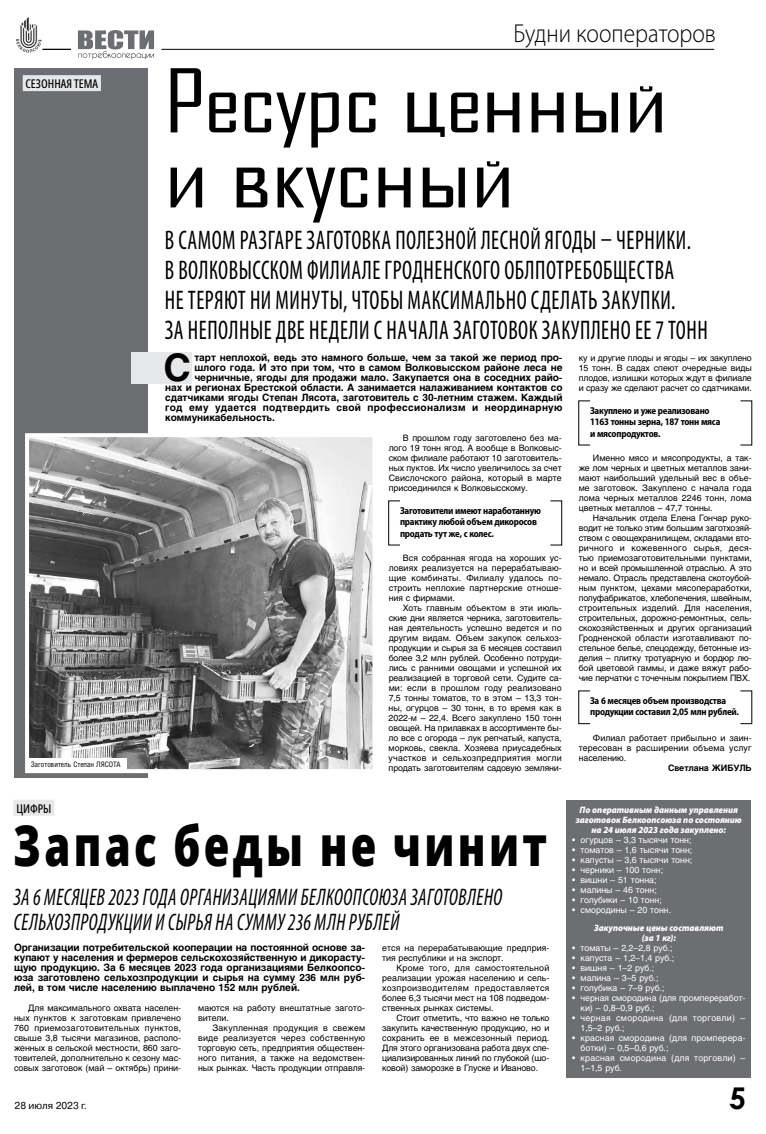
<style>
.page{position:relative;width:766px;height:1134px;background:#fff}
.page>*{position:absolute;margin:0;border:0;box-sizing:border-box;transform-origin:0 0}
.t1{font:84px/75px "Agency FB Cyrillic";color:#000;scale:1.19 1}
.t2{font:800 semi-condensed 56px "Open Sans";letter-spacing:.07em;color:#000;scale:.83 1}
.t3{font:700 37.5px "Helios";color:#000}
.t4{font:700 30px "Century Gothic";color:#000}
.t5{font:condensed 27px/30px "Myriad Pro";letter-spacing:.025em;color:#000;scale:.83 1}
.t6{font:300 26px "Myriad Pro";color:#000;scale:.9 1}
.t7{font:italic condensed 24px/25px "Myriad Pro";letter-spacing:.025em;color:#000;scale:.83 1}
.t8{font:500 12px "Open Sans Condensed";color:#000}
.t9{font:700 10px/10px "Helios";letter-spacing:-.005em;color:#000;text-align:justify}
.t10{font:700 semi-condensed 10px/11.4px "Myriad Pro";letter-spacing:-.025em;color:#000;scale:.95 1}
.t11{font:700 10px "Helios";letter-spacing:.03em;color:#000}
.t12{font:10px "Pragmatica C";color:#000}
.t13{font:italic 900 9.3px/10px "Myriad Pro";letter-spacing:-.01em;color:#fff;text-align:center;scale:.95 1}
.t14{font:8.8px/10px "Helios";letter-spacing:-.005em;color:#000;text-align:justify}
.t15{font:8.8px/10px "Helios";letter-spacing:-.005em;color:#fff}
.t16{font:8.8px/10px "Helios";letter-spacing:.015em;color:#fff}
.t17{font:8.8px/10px "Helios";letter-spacing:.03em;color:#fff}
.t18{font:8.8px/10px "Helios";letter-spacing:.02em;color:#fff}
.t19{font:700 8.8px "Helios";letter-spacing:-.005em;color:#000}
.t20{font:7.5px "Helios Cond";color:#000}
</style>
<div class="page">
<img style="left:16px;top:17px;width:26px;height:35px">
<hr style="left:161px;top:49px;width:553px;height:1px;background:#000">
<svg style="left:43px;top:49px;width:28px;height:1px"></svg>
<svg style="left:78px;top:30px;width:76px;height:29px"></svg>
<div style="left:14px;top:68px;width:134px;height:710px;background:#6d6e71"></div>
<div style="left:23px;top:75px;width:78px;height:16px;background:#e6e7e8"></div>
<img style="left:30px;top:438px;width:341px;height:330px">
<div style="left:25px;top:433px;width:351px;height:340px;border:4px solid #fff"></div>
<div style="left:14px;top:800px;width:40px;height:16px;background:#e6e7e8"></div>
<div style="left:566px;top:800px;width:185px;height:277px;background:#6d6e71"></div>
<div style="left:388px;top:500px;width:174px;height:45px;border:1px solid #000"></div>
<hr style="left:400px;top:500px;width:150px;height:3px;background:#fff">
<hr style="left:400px;top:544px;width:150px;height:3px;background:#fff">
<div style="left:28px;top:758px;width:99px;height:13px;background:#fff"></div>
<div style="left:131px;top:352px;width:61px;height:31px;background:#e6e7e8"></div>
<h3 class="t8" style="left:26px;top:76px;width:74px">СЕЗОННАЯ ТЕМА</h3>
<p class="t20" style="left:31px;top:759px;width:91px">Заготовитель Степан ЛЯСОТА</p>
<h3 class="t6" style="left:513px;top:17px;width:226px">Будни кооператоров</h3>
<h1 class="t1" style="left:164px;top:62px;width:424px">Ресурс ценный и вкусный</h1>
<h3 class="t5" style="left:165px;top:224px;width:655px">В САМОМ РАЗГАРЕ ЗАГОТОВКА ПОЛЕЗНОЙ ЛЕСНОЙ ЯГОДЫ – ЧЕРНИКИ.<br>В ВОЛКОВЫССКОМ ФИЛИАЛЕ ГРОДНЕНСКОГО ОБЛПОТРЕБОБЩЕСТВА<br>НЕ ТЕРЯЮТ НИ МИНУТЫ, ЧТОБЫ МАКСИМАЛЬНО СДЕЛАТЬ ЗАКУПКИ.<br>ЗА НЕПОЛНЫЕ ДВЕ НЕДЕЛИ С НАЧАЛА ЗАГОТОВОК ЗАКУПЛЕНО ЕЕ 7 ТОНН</h3>
<h3 class="t3" style="left:163px;top:346px;width:29px">С</h3>
<p class="t9" style="left:194px;top:353px;width:369px">тарт неплохой, ведь это намного больше, чем за такой же период про-</p>
<p class="t9" style="left:194px;top:363px;width:369px">шлого года. И это при том, что в самом Волковысском районе леса не</p>
<p class="t9" style="left:194px;top:373px;width:369px">черничные, ягоды для продажи мало. Закупается она в соседних райо-</p>
<p class="t9" style="left:165px;top:383px;width:399px">нах и регионах Брестской области. А занимается налаживанием контактов со</p>
<p class="t9" style="left:165px;top:393px;width:399px">сдатчиками ягоды Степан Лясота, заготовитель с 30-летним стажем. Каждый</p>
<p class="t11" style="left:165px;top:402px;width:399px">год ему удается подтвердить свой профессионализм и неординарную</p>
<p class="t9" style="left:165px;top:413px;width:111px">коммуникабельность.</p>
<p class="t14" style="left:388px;top:433px;width:174px;text-indent:14px">В прошлом году заготовлено без ма&shy;лого 19 тонн ягод. А вообще в Волковыс&shy;ском филиале работают 10 заготовитель&shy;ных пуктов. Их число увеличилось за счет Свислочского района, который в марте присоединился к Волковысскому.</p>
<p class="t10" style="left:400px;top:505px;width:150px">Заготовители имеют наработанную практику любой объем дикоросов продать тут же, с колес.</p>
<p class="t14" style="left:388px;top:553px;width:174px;text-indent:14px">Вся собранная ягода на хороших ус&shy;ловиях реализуется на перерабатываю&shy;щие комбинаты. Филиалу удалось по&shy;строить неплохие партнерские отноше&shy;ния с фирмами.</p>
<p class="t14" style="left:388px;top:603px;width:175px;text-indent:14px">Хоть главным объектом в эти июль&shy;ские дни является черника, заготовитель&shy;ная деятельность успешно ведется и по другим видам. Объем закупок сельхоз&shy;продукции и сырья за 6 месяцев составил более 3,2 млн рублей. Особенно потруди&shy;лись с ранними овощами и успешной их реализацией в торговой сети. Судите са&shy;ми: если в прошлом году реализовано 7,5 тонны томатов, то в этом – 13,3 тон&shy;ны, огурцов – 30 тонн, в то время как в 2022-м – 22,4. Всего закуплено 150 тонн овощей. На прилавках в ассортименте бы&shy;ло все с огорода – лук репчатый, капуста, морковь, свекла. Хозяева приусадебных участков и сельхозпредприятия могли продать заготовителям садовую земляни-</p>
<p class="t14" style="left:578px;top:353px;width:174px">ку и другие плоды и ягоды – их закуплено 15 тонн. В садах спеют очередные виды плодов, излишки которых ждут в филиале и сразу же сделают расчет со сдатчиками.</p>
<p class="t10" style="left:590px;top:405px;width:139px">Закуплено и уже реализовано<br>1163 тонны зерна, 187 тонн мяса и мясопродуктов.</p>
<p class="t14" style="left:578px;top:453px;width:174px;text-indent:14px">Именно мясо и мясопродукты, а так&shy;же лом черных и цветных металлов зани&shy;мают наибольший удельный вес в объе&shy;ме заготовок. Закуплено с начала года лома черных металлов 2246 тонн, лома цветных металлов – 47,7 тонны.</p>
<p class="t14" style="left:578px;top:513px;width:174px;text-indent:14px">Начальник отдела Елена Гончар руко&shy;водит не только этим большим заготхозяй&shy;ством с овощехранилищем, складами вто&shy;ричного и кожевенного сырья, деся&shy;тью приемозаготовительными пунктами, но и всей промышленной отраслью. А это немало. Отрасль представлена скотоубой&shy;ным пунктом, цехами мясопераработки, полуфабрикатов, хлебопечения, швейным, строительных изделий. Для населения, строительных, дорожно-ремонтных, сель&shy;скохозяйственных и других организаций Гродненской области изготавливают по&shy;стельное белье, спецодежду, бетонные из&shy;делия – плитку тротуарную и бордюр лю&shy;бой цветовой гаммы, и даже вяжут рабо&shy;чие перчатки с точечным покрытием ПВХ.</p>
<p class="t10" style="left:590px;top:695px;width:158px">За 6 месяцев объем производства продукции составил 2,05 млн рублей.</p>
<p class="t14" style="left:578px;top:733px;width:174px;text-indent:14px">Филиал работает прибыльно и заин&shy;тересован в расширении объема услуг населению.</p>
<p class="t19" style="left:668px;top:763px;width:85px">Светлана ЖИБУЛЬ</p>
<h3 class="t8" style="left:16px;top:800px;width:37px">ЦИФРЫ</h3>
<h2 class="t2" style="left:14px;top:807px;width:644px">Запас беды не чинит</h2>
<h3 class="t7" style="left:14px;top:884px;width:590px">ЗА 6 МЕСЯЦЕВ 2023 ГОДА ОРГАНИЗАЦИЯМИ БЕЛКООПСОЮЗА ЗАГОТОВЛЕНО<br>СЕЛЬХОЗПРОДУКЦИИ И СЫРЬЯ НА СУММУ 236 МЛН РУБЛЕЙ</h3>
<p class="t9" style="left:14px;top:943px;width:352px">Организации потребительской кооперации на постоянной основе за&shy;купают у населения и фермеров сельскохозяйственную и дикорасту&shy;щую продукцию. За 6 месяцев 2023 года организациями Белкоопсо&shy;юза заготовлено сельхозпродукции и сырья на сумму 236 млн руб&shy;лей, в том числе населению выплачено 152 млн рублей.</p>
<p class="t14" style="left:14px;top:1003px;width:169px;text-indent:14px">Для максимального охвата населен&shy;ных пунктов к заготовкам привлечено 760 приемозаготовительных пунктов, свыше 3,8 тысячи магазинов, располо&shy;женных в сельской местности, 860 заго&shy;товителей, дополнительно к сезону мас&shy;совых заготовок (май – октябрь) прини-</p>
<p class="t14" style="left:198px;top:1003px;width:168px">маются на работу внештатные загото&shy;вители.</p>
<p class="t14" style="left:198px;top:1023px;width:169px;text-indent:14px">Закупленная продукция в свежем виде реализуется через собственную торговую сеть, предприятия обществен&shy;ного питания, а также на ведомствен&shy;ных рынках. Часть продукции отправля-</p>
<p class="t12" style="left:15px;top:1100px;width:74px">28 июля 2023 г.</p>
<p class="t14" style="left:382px;top:943px;width:168px">ется на перерабатывающие предприя&shy;тия республики и на экспорт.</p>
<p class="t14" style="left:382px;top:963px;width:169px;text-indent:14px">Кроме того, для самостоятельной реализации урожая населению и сель&shy;хозпроизводителям предоставляется более 6,3 тысячи мест на 108 подведом&shy;ственных рынках системы.</p>
<p class="t14" style="left:382px;top:1013px;width:169px;text-indent:14px">Стоит отметить, что важно не только закупить качественную продукцию, но и сохранить ее в межсезонный период.<br>Для этого организована работа двух спе&shy;циализированных линий по глубокой (шо&shy;ковой) заморозке в Глуске и Иваново.</p>
<p class="t13" style="left:575px;top:804px;width:176px">По оперативным данным управления заготовок Белкоопсоюза по состоянию на 24 июля 2023 года закуплено:</p>
<p class="t15" style="left:572px;top:835px;width:121px">• огурцов – 3,3 тысячи тонн;</p>
<p class="t15" style="left:572px;top:845px;width:122px">• томатов – 1,6 тысячи тонн;</p>
<p class="t15" style="left:572px;top:855px;width:122px">• капусты – 3,6 тысячи тонн;</p>
<p class="t15" style="left:572px;top:865px;width:93px">• черники – 100 тонн;</p>
<p class="t15" style="left:572px;top:875px;width:86px">• вишни – 51 тонна;</p>
<p class="t15" style="left:572px;top:885px;width:86px">• малины – 46 тонн;</p>
<p class="t15" style="left:572px;top:895px;width:91px">• голубики – 10 тонн;</p>
<p class="t15" style="left:572px;top:905px;width:100px">• смородины – 20 тонн.</p>
<p class="t13" style="left:594px;top:923px;width:138px">Закупочные цены составляют (за 1 кг):</p>
<p class="t15" style="left:572px;top:943px;width:102px">• томаты – 2,2–2,8 руб.;</p>
<p class="t15" style="left:572px;top:953px;width:104px">• капуста – 1,2–1,4 руб.;</p>
<p class="t15" style="left:572px;top:963px;width:84px">• вишня – 1–2 руб.;</p>
<p class="t15" style="left:572px;top:973px;width:88px">• малина – 3–5 руб.;</p>
<p class="t15" style="left:572px;top:983px;width:94px">• голубика – 7–9 руб.;</p>
<p class="t15" style="left:580px;top:993px;width:166px;text-indent:-9px">• черная смородина (для промпереработ&shy;ки) – 0,8–0,9 руб.;</p>
<p class="t17" style="left:580px;top:1013px;width:166px;text-indent:-9px">• черная смородина (для торговли) –<br>1,5–2 руб.;</p>
<p class="t16" style="left:580px;top:1033px;width:166px;text-indent:-9px">• красная смородина (для промперера&shy;ботки) – 0,5–0,6 руб.;</p>
<p class="t18" style="left:580px;top:1053px;width:166px;text-indent:-9px">• красная смородина (для торговли) –<br>1–1,5 руб.</p>
<h3 class="t4" style="left:728px;top:1075px;width:18px">5</h3>
</div>
